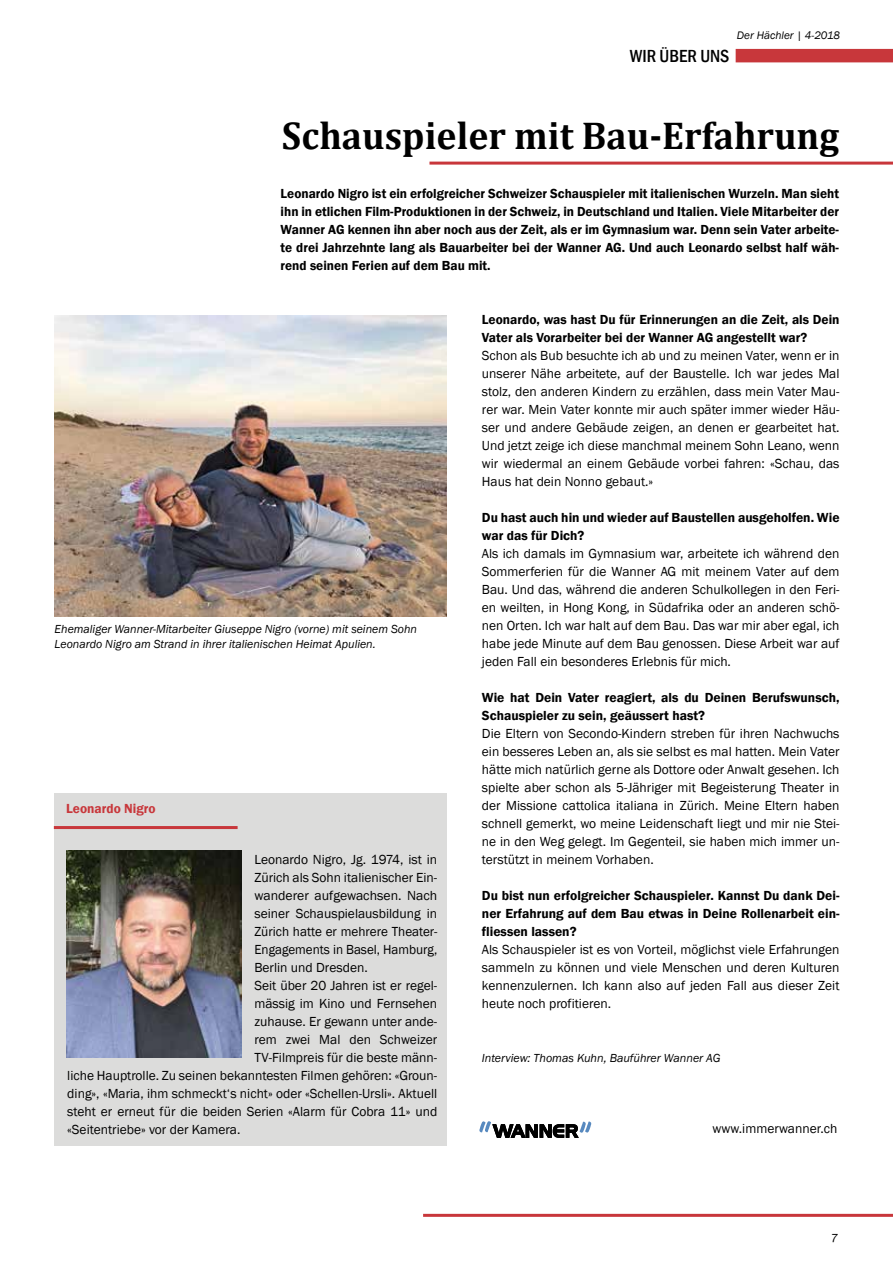
<style>
.page{position:relative;width:893px;height:1263px;background:#fff}
.page>*{position:absolute;margin:0;border:0;box-sizing:border-box;transform-origin:0 0}
.t1{font:700 39px "Cambria";color:#000}
.t2{font:500 condensed 18px "Franklin Gothic";color:#000}
.t3{font:13.5px/18px "Franklin Gothic";color:#000;text-align:justify}
.t4{font:600 13.5px/18px "Franklin Gothic";color:#000}
.t5{font:600 13.5px "Franklin Gothic";color:#c8373b}
.t6{font:italic 12px/14.4px "Franklin Gothic";color:#000}
.t7{font:italic 11.25px "Franklin Gothic";color:#000}
</style>
<div class="page">
<div style="left:736px;top:49px;width:157px;height:13px;background:#c8373b"></div>
<div style="left:54px;top:793px;width:392px;height:353px;background:#dcdcdb"></div>
<hr style="left:429px;top:162px;width:464px;height:3px;background:#c8373b">
<img style="left:54px;top:315px;width:392px;height:302px">
<hr style="left:423px;top:1214px;width:470px;height:3px;background:#c8373b">
<img style="left:67px;top:850px;width:174px;height:207px">
<svg style="left:479px;top:1121px;width:112px;height:16px"></svg>
<hr style="left:54px;top:826px;width:184px;height:3px;background:#c8373b">
<h2 class="t2" style="left:630px;top:44px;width:101px">WIR ÜBER UNS</h2>
<p class="t7" style="left:737px;top:29px;width:105px">Der Hächler | 4-2018</p>
<h1 class="t1" style="left:282px;top:109px;width:559px">Schauspieler mit Bau-Erfahrung</h1>
<p class="t4" style="left:281px;top:185px;width:560px;text-align:justify">Leonardo Nigro ist ein erfolgreicher Schweizer Schauspieler mit italienischen Wurzeln. Man sieht ihn in etlichen Film-Produktionen in der Schweiz, in Deutschland und Italien. Viele Mitarbeiter der Wanner AG kennen ihn aber noch aus der Zeit, als er im Gymnasium war. Denn sein Vater arbeite&shy;te drei Jahrzehnte lang als Bauarbeiter bei der Wanner AG. Und auch Leonardo selbst half wäh&shy;rend seinen Ferien auf dem Bau mit.</p>
<p class="t6" style="left:55px;top:622px;width:364px">Ehemaliger Wanner-Mitarbeiter Giuseppe Nigro (vorne) mit seinem Sohn<br>Leonardo Nigro am Strand in ihrer italienischen Heimat Apulien.</p>
<p class="t5" style="left:66px;top:800px;width:91px">Leonardo Nigro</p>
<p class="t3" style="left:254px;top:851px;width:184px">Leonardo Nigro, Jg. 1974, ist in</p>
<p class="t3" style="left:254px;top:869px;width:184px">Zürich als Sohn italienischer Ein-</p>
<p class="t3" style="left:254px;top:887px;width:184px">wanderer aufgewachsen. Nach</p>
<p class="t3" style="left:254px;top:905px;width:184px">seiner Schauspielausbildung in</p>
<p class="t3" style="left:254px;top:923px;width:184px">Zürich hatte er mehrere Theater-</p>
<p class="t3" style="left:254px;top:941px;width:184px">Engagements in Basel, Hamburg,</p>
<p class="t3" style="left:254px;top:959px;width:115px">Berlin und Dresden.</p>
<p class="t3" style="left:254px;top:977px;width:184px">Seit über 20 Jahren ist er regel-</p>
<p class="t3" style="left:254px;top:995px;width:184px">mässig im Kino und Fernsehen</p>
<p class="t3" style="left:254px;top:1013px;width:184px">zuhause. Er gewann unter ande-</p>
<p class="t3" style="left:254px;top:1031px;width:184px">rem zwei Mal den Schweizer</p>
<p class="t3" style="left:254px;top:1049px;width:184px">TV-Filmpreis für die beste männ-</p>
<p class="t3" style="left:67px;top:1067px;width:371px">liche Hauptrolle. Zu seinen bekanntesten Filmen gehören: «Groun-</p>
<p class="t3" style="left:67px;top:1085px;width:371px">ding», «Maria, ihm schmeckt‘s nicht» oder «Schellen-Ursli». Aktuell</p>
<p class="t3" style="left:67px;top:1103px;width:371px">steht er erneut für die beiden Serien «Alarm für Cobra 11» und</p>
<p class="t3" style="left:67px;top:1121px;width:175px">«Seitentriebe» vor der Kamera.</p>
<p class="t4" style="left:482px;top:311px;width:359px">Leonardo, was hast Du für Erinnerungen an die Zeit, als Dein<br>Vater als Vorarbeiter bei der Wanner AG angestellt war?</p>
<p class="t3" style="left:482px;top:347px;width:359px">Schon als Bub besuchte ich ab und zu meinen Vater, wenn er in unserer Nähe arbeitete, auf der Baustelle. Ich war jedes Mal stolz, den anderen Kindern zu erzählen, dass mein Vater Mau&shy;rer war. Mein Vater konnte mir auch später immer wieder Häu&shy;ser und andere Gebäude zeigen, an denen er gearbeitet hat.<br>Und jetzt zeige ich diese manchmal meinem Sohn Leano, wenn wir wiedermal an einem Gebäude vorbei fahren: «Schau, das Haus hat dein Nonno gebaut.»</p>
<p class="t4" style="left:482px;top:509px;width:359px">Du hast auch hin und wieder auf Baustellen ausgeholfen. Wie war das für Dich?</p>
<p class="t3" style="left:482px;top:545px;width:359px">Als ich damals im Gymnasium war, arbeitete ich während den Sommerferien für die Wanner AG mit meinem Vater auf dem Bau. Und das, während die anderen Schulkollegen in den Feri&shy;en weilten, in Hong Kong, in Südafrika oder an anderen schö&shy;nen Orten. Ich war halt auf dem Bau. Das war mir aber egal, ich habe jede Minute auf dem Bau genossen. Diese Arbeit war auf jeden Fall ein besonderes Erlebnis für mich.</p>
<p class="t4" style="left:482px;top:689px;width:359px">Wie hat Dein Vater reagiert, als du Deinen Berufswunsch,<br>Schauspieler zu sein, geäussert hast?</p>
<p class="t3" style="left:482px;top:725px;width:359px">Die Eltern von Secondo-Kindern streben für ihren Nachwuchs ein besseres Leben an, als sie selbst es mal hatten. Mein Vater hätte mich natürlich gerne als Dottore oder Anwalt gesehen. Ich spielte aber schon als 5-Jähriger mit Begeisterung Theater in der Missione cattolica italiana in Zürich. Meine Eltern haben schnell gemerkt, wo meine Leidenschaft liegt und mir nie Stei&shy;ne in den Weg gelegt. Im Gegenteil, sie haben mich immer un&shy;terstützt in meinem Vorhaben.</p>
<p class="t4" style="left:482px;top:887px;width:359px;text-align:justify">Du bist nun erfolgreicher Schauspieler. Kannst Du dank Dei&shy;ner Erfahrung auf dem Bau etwas in Deine Rollenarbeit ein&shy;fliessen lassen?</p>
<p class="t3" style="left:482px;top:941px;width:359px">Als Schauspieler ist es von Vorteil, möglichst viele Erfahrungen sammeln zu können und viele Menschen und deren Kulturen kennenzulernen. Ich kann also auf jeden Fall aus dieser Zeit heute noch profitieren.</p>
<p class="t6" style="left:482px;top:1051px;width:240px">Interview: Thomas Kuhn, Bauführer Wanner AG</p>
<p class="t3" style="left:712px;top:1119px;width:126px">www.immerwanner.ch</p>
<p class="t6" style="left:831px;top:1230px;width:9px">7</p>
</div>
